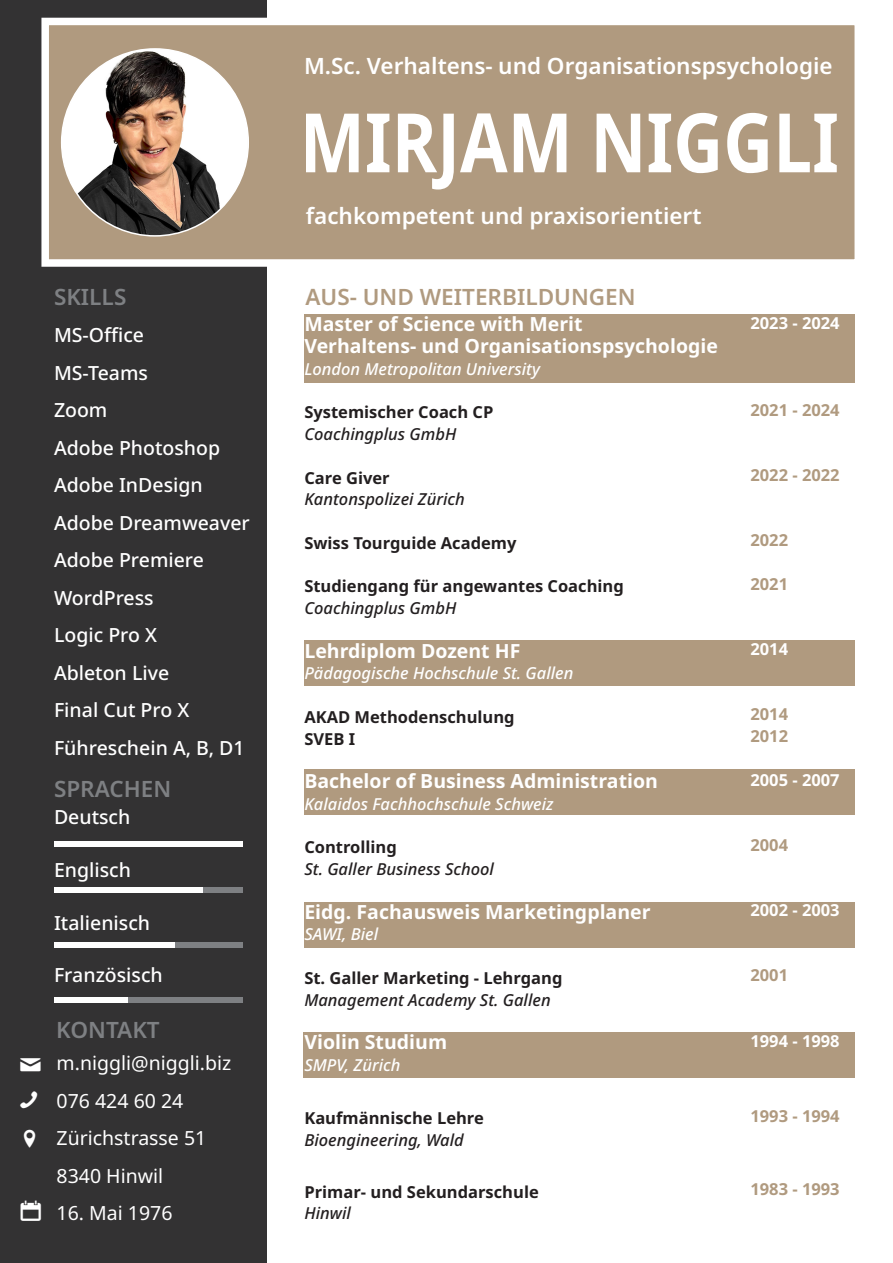
<style>
.page{position:relative;width:893px;height:1263px;background:#fff}
.page>*{position:absolute;margin:0;border:0;box-sizing:border-box;transform-origin:0 0}
.t1{font:700 82.05px "Noto Sans";color:#fff;scale:.84 1}
.t2{font:45px "Entypo";color:#fff}
.t3{font:600 22.5px "Noto Sans";color:#fff}
.Absatzformat_1{font:600 22.5px "Noto Sans";color:#b09a7f}
.t4{font:600 22.5px "Noto Sans";color:#7e8083}
.t5{font:500 19.5px "Noto Sans";color:#fff}
.t6{font:700 19.5px "Noto Sans";color:#fff}
.t7{font:19.5px "Noto Sans";color:#fff}
.t8{font:700 16.5px "Noto Sans";color:#231f20}
.t9{font:italic 500 16.5px "Noto Sans";color:#231f20}
.t10{font:italic 500 16.5px "Noto Sans";color:#fff}
.t11{font:700 16.5px "Noto Sans";color:#b09a7f}
.t12{font:700 16.5px "Noto Sans";color:#fff}
</style>
<div class="page">
<div style="left:304px;top:1032px;width:550px;height:45px;background:#b09a7f"></div>
<div style="left:304px;top:902px;width:550px;height:46px;background:#b09a7f"></div>
<div style="left:304px;top:770px;width:550px;height:45px;background:#b09a7f"></div>
<div style="left:304px;top:640px;width:550px;height:46px;background:#b09a7f"></div>
<div style="left:304px;top:315px;width:550px;height:68px;background:#b09a7f"></div>
<div style="left:0;top:0;width:267px;height:1263px;background:#333233"></div>
<div style="left:41px;top:18px;width:821px;height:249px;background:#b09a7f;border:8px solid #fff"></div>
<img style="left:62px;top:49px;width:186px;height:187px;border-radius:91px">
<div style="left:54px;top:841px;width:189px;height:6px;background:#fff"></div>
<div style="left:54px;top:887px;width:189px;height:6px;background:#7e8083"></div>
<div style="left:54px;top:887px;width:148px;height:6px;background:#fff"></div>
<div style="left:54px;top:942px;width:189px;height:5px;background:#7e8083"></div>
<div style="left:54px;top:942px;width:121px;height:5px;background:#fff"></div>
<div style="left:54px;top:997px;width:189px;height:5px;background:#7e8083"></div>
<div style="left:54px;top:997px;width:73px;height:5px;background:#fff"></div>
<p class="t4" style="left:54px;top:281px;width:74px">SKILLS</p>
<p class="t5" style="left:54px;top:321px;width:92px">MS-Office</p>
<p class="t5" style="left:54px;top:359px;width:96px">MS-Teams</p>
<p class="t5" style="left:54px;top:396px;width:55px">Zoom</p>
<p class="t5" style="left:54px;top:434px;width:168px">Adobe Photoshop</p>
<p class="t5" style="left:54px;top:471px;width:150px">Adobe InDesign</p>
<p class="t5" style="left:54px;top:509px;width:197px">Adobe Dreamweaver</p>
<p class="t5" style="left:54px;top:546px;width:152px">Adobe Premiere</p>
<p class="t5" style="left:54px;top:584px;width:101px">WordPress</p>
<p class="t5" style="left:54px;top:621px;width:105px">Logic Pro X</p>
<p class="t5" style="left:54px;top:659px;width:117px">Ableton Live</p>
<p class="t5" style="left:54px;top:696px;width:137px">Final Cut Pro X</p>
<p class="t5" style="left:54px;top:734px;width:192px">Führeschein A, B, D1</p>
<p class="t4" style="left:54px;top:773px;width:119px">SPRACHEN</p>
<p class="t5" style="left:54px;top:804px;width:78px">Deutsch</p>
<p class="t5" style="left:54px;top:856px;width:79px">Englisch</p>
<p class="t5" style="left:54px;top:909px;width:98px">Italienisch</p>
<p class="t5" style="left:54px;top:961px;width:110px">Französisch</p>
<p class="t2" style="left:18px;top:1034px;width:26px">%</p>
<p class="t2" style="left:18px;top:1069px;width:23px">!</p>
<p class="t2" style="left:22px;top:1108px;width:17px">0</p>
<p class="t2" style="left:19px;top:1180px;width:26px">P</p>
<p class="t4" style="left:56px;top:1014px;width:105px">KONTAKT</p>
<p class="t7" style="left:57px;top:1049px;width:176px">m.niggli@niggli.biz</p>
<p class="t7" style="left:57px;top:1087px;width:128px">076 424 60 24</p>
<p class="t7" style="left:57px;top:1124px;width:151px">Zürichstrasse 51</p>
<p class="t7" style="left:57px;top:1162px;width:108px">8340 Hinwil</p>
<p class="t7" style="left:57px;top:1199px;width:117px">16. Mai 1976</p>
<p class="t3" style="left:304px;top:50px;width:530px">M.Sc. Verhaltens- und Organisationspsychologie</p>
<p class="t1" style="left:300px;top:85px;width:643px">MIRJAM NIGGLI</p>
<p class="t3" style="left:306px;top:200px;width:397px">fachkompetent und praxisorientiert</p>
<p class="Absatzformat_1" style="left:305px;top:281px;width:332px">AUS- UND WEITERBILDUNGEN</p>
<p class="t6" style="left:304px;top:310px;width:280px">Master of Science with Merit</p>
<p class="t6" style="left:304px;top:332px;width:415px">Verhaltens- und Organisationspsychologie</p>
<p class="t10" style="left:304px;top:357px;width:237px">London Metropolitan University</p>
<p class="t8" style="left:304px;top:401px;width:191px">Systemischer Coach CP</p>
<p class="t9" style="left:304px;top:422px;width:153px">Coachingplus GmbH</p>
<p class="t8" style="left:304px;top:466px;width:87px">Care Giver</p>
<p class="t9" style="left:304px;top:488px;width:162px">Kantonspolizei Zürich</p>
<p class="t8" style="left:304px;top:531px;width:214px">Swiss Tourguide Academy</p>
<p class="t8" style="left:304px;top:575px;width:321px">Studiengang für angewantes Coaching</p>
<p class="t9" style="left:304px;top:596px;width:153px">Coachingplus GmbH</p>
<p class="t6" style="left:304px;top:637px;width:217px">Lehrdiplom Dozent HF</p>
<p class="t10" style="left:304px;top:662px;width:271px">Pädagogische Hochschule St. Gallen</p>
<p class="t8" style="left:304px;top:705px;width:212px">AKAD Methodenschulung</p>
<p class="t8" style="left:304px;top:727px;width:52px">SVEB I</p>
<p class="t6" style="left:304px;top:767px;width:355px">Bachelor of Business Administration</p>
<p class="t10" style="left:304px;top:792px;width:251px">Kalaidos Fachhochschule Schweiz</p>
<p class="t8" style="left:304px;top:836px;width:94px">Controlling</p>
<p class="t9" style="left:304px;top:857px;width:191px">St. Galler Business School</p>
<p class="t6" style="left:304px;top:898px;width:348px">Eidg. Fachausweis Marketingplaner</p>
<p class="t10" style="left:304px;top:923px;width:75px">SAWI, Biel</p>
<p class="t8" style="left:304px;top:966px;width:260px">St. Galler Marketing - Lehrgang</p>
<p class="t9" style="left:304px;top:988px;width:248px">Management Academy St. Gallen</p>
<p class="t6" style="left:304px;top:1028px;width:144px">Violin Studium</p>
<p class="t10" style="left:304px;top:1053px;width:98px">SMPV, Zürich</p>
<p class="t8" style="left:304px;top:1106px;width:181px">Kaufmännische Lehre</p>
<p class="t9" style="left:304px;top:1128px;width:161px">Bioengineering, Wald</p>
<p class="t8" style="left:304px;top:1180px;width:236px">Primar- und Sekundarschule</p>
<p class="t9" style="left:304px;top:1202px;width:48px">Hinwil</p>
<p class="t12" style="left:750px;top:311px;width:91px">2023 - 2024</p>
<p class="t11" style="left:750px;top:398px;width:91px">2021 - 2024</p>
<p class="t11" style="left:750px;top:463px;width:91px">2022 - 2022</p>
<p class="t11" style="left:750px;top:529px;width:39px">2022</p>
<p class="t11" style="left:750px;top:572px;width:39px">2021</p>
<p class="t12" style="left:750px;top:637px;width:39px">2014</p>
<p class="t11" style="left:750px;top:703px;width:39px">2014</p>
<p class="t11" style="left:750px;top:724px;width:39px">2012</p>
<p class="t12" style="left:750px;top:768px;width:91px">2005 - 2007</p>
<p class="t11" style="left:750px;top:833px;width:39px">2004</p>
<p class="t12" style="left:750px;top:898px;width:91px">2002 - 2003</p>
<p class="t11" style="left:750px;top:964px;width:39px">2001</p>
<p class="t12" style="left:750px;top:1029px;width:91px">1994 - 1998</p>
<p class="t11" style="left:750px;top:1104px;width:91px">1993 - 1994</p>
<p class="t11" style="left:750px;top:1177px;width:91px">1983 - 1993</p>
</div>
